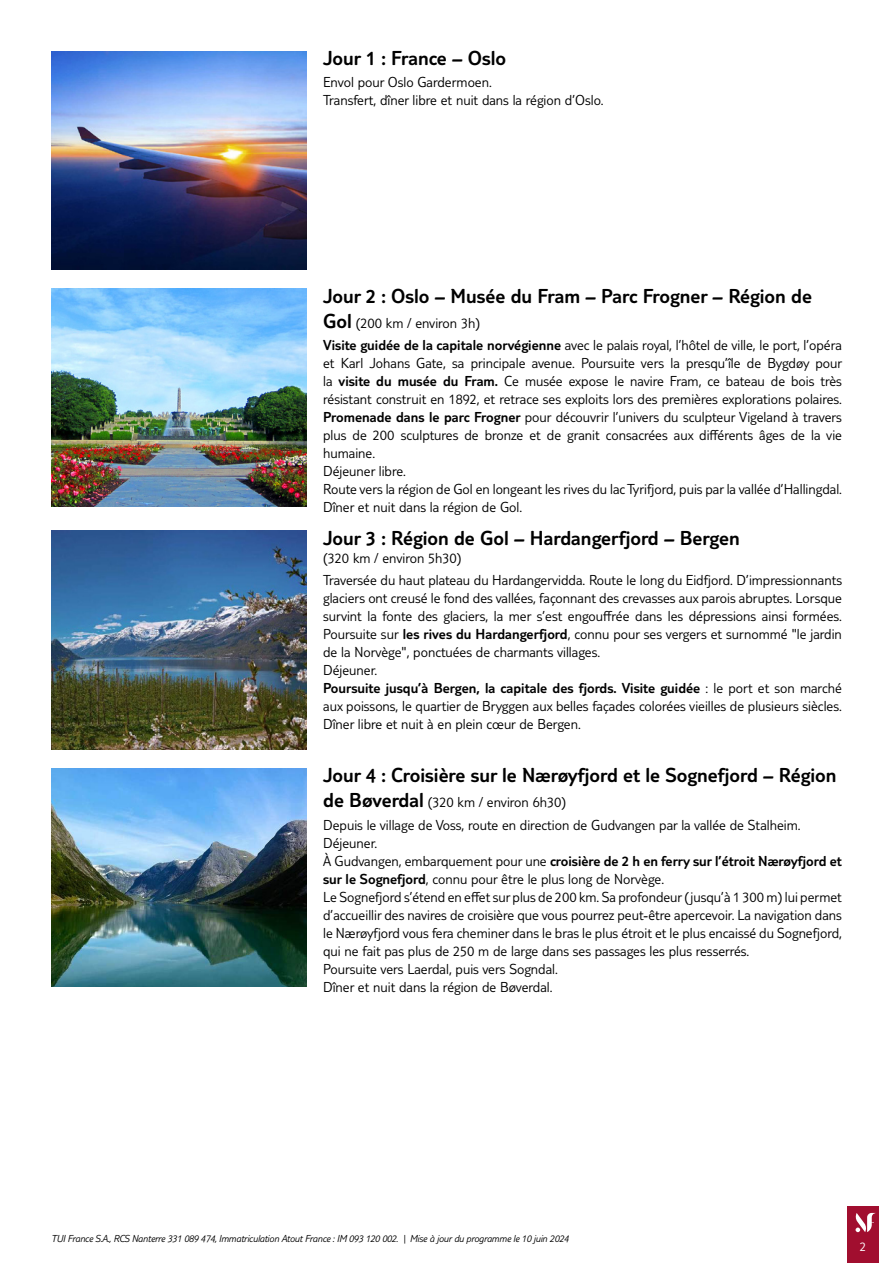
<style>
.page{position:relative;width:893px;height:1263px;background:#fff}
.page>*{position:absolute;margin:0;border:0;box-sizing:border-box;transform-origin:0 0}
.t1{font:300 21px "TUI Type";color:#000}
.t2{font:300 15px/18px "TUI Type";color:#000}
.t3{font:300 13.5px "TUI Type";color:#fff}
.t4{font:italic 300 10.5px "TUI Type";letter-spacing:-.02em;color:#000}
.s1{font-size:21px}
.s2{font-style:inherit}
</style>
<div class="page">
<div style="left:847px;top:1206px;width:32px;height:57px;background:#a10e2f"></div>
<svg style="left:855px;top:1213px;width:21px;height:19px"></svg>
<img style="left:51px;top:51px;width:255px;height:219px">
<img style="left:51px;top:288px;width:255px;height:219px">
<img style="left:51px;top:531px;width:255px;height:218px">
<img style="left:51px;top:768px;width:255px;height:219px">
<h1 class="t1" style="left:323px;top:46px;width:185px">Jour 1 : France – Oslo</h1>
<p class="t2" style="left:323px;top:73px;width:282px">Envol pour Oslo Gardermoen.<br>Transfert, dîner libre et nuit dans la région d’Oslo.</p>
<h1 class="t1" style="left:323px;top:283px;width:490px">Jour 2 : Oslo – Musée du Fram – Parc Frogner – Région de</h1>
<p class="t2" style="left:323px;top:311px;width:520px;line-height:22.2px"><span class="s1">Gol</span> (200 km / environ 3h)<br><span class="s2">Visite guidée de la capitale norvégienne</span> avec le palais royal, l’hôtel de ville, le port, l’opéra</p>
<p class="t2" style="left:323px;top:354px;width:521px">et Karl Johans Gate, sa principale avenue. Poursuite vers la presqu’île de Bygdøy pour la <span class="s2">visite du musée du Fram.</span> Ce musée expose le navire Fram, ce bateau de bois très résistant construit en 1892, et retrace ses exploits lors des premières explorations polaires.<br><span class="s2">Promenade dans le parc Frogner</span> pour découvrir l’univers du sculpteur Vigeland à travers plus de 200 sculptures de bronze et de granit consacrées aux différents âges de la vie humaine.<br>Déjeuner libre.<br>Route vers la région de Gol en longeant les rives du lac Tyrifjord, puis par la vallée d’Hallingdal.<br>Dîner et nuit dans la région de Gol.</p>
<h1 class="t1" style="left:323px;top:526px;width:418px">Jour 3 : Région de Gol – Hardangerfjord – Bergen</h1>
<p class="t2" style="left:323px;top:547px;width:520px;line-height:22.2px">(320 km / environ 5h30)<br>Traversée du haut plateau du Hardangervidda. Route le long du Eidfjord. D’impressionnants</p>
<p class="t2" style="left:323px;top:589px;width:520px">glaciers ont creusé le fond des vallées, façonnant des crevasses aux parois abruptes. Lorsque survint la fonte des glaciers, la mer s’est engouffrée dans les dépressions ainsi formées.<br>Poursuite sur <span class="s2">les rives du Hardangerfjord</span>, connu pour ses vergers et surnommé "le jardin de la Norvège", ponctuées de charmants villages.<br>Déjeuner.<br><span class="s2">Poursuite jusqu’à Bergen, la capitale des fjords. Visite guidée</span> : le port et son marché aux poissons, le quartier de Bryggen aux belles façades colorées vieilles de plusieurs siècles.<br>Dîner libre et nuit à en plein cœur de Bergen.</p>
<h1 class="t1" style="left:323px;top:763px;width:515px">Jour 4 : Croisière sur le Nærøyfjord et le Sognefjord – Région</h1>
<p class="t2" style="left:323px;top:791px;width:479px;line-height:22.2px"><span class="s1">de Bøverdal</span> (320 km / environ 6h30)<br>Depuis le village de Voss, route en direction de Gudvangen par la vallée de Stalheim.</p>
<p class="t2" style="left:323px;top:833px;width:520px">Déjeuner.<br>À Gudvangen, embarquement pour une <span class="s2">croisière de 2 h en ferry sur l’étroit Nærøyfjord et sur le Sognefjord</span>, connu pour être le plus long de Norvège.<br>Le Sognefjord s’étend en effet sur plus de 200 km. Sa profondeur (jusqu’à 1 300 m) lui permet d’accueillir des navires de croisière que vous pourrez peut-être apercevoir. La navigation dans le Nærøyfjord vous fera cheminer dans le bras le plus étroit et le plus encaissé du Sognefjord, qui ne fait pas plus de 250 m de large dans ses passages les plus resserrés.<br>Poursuite vers Laerdal, puis vers Sogndal.<br>Dîner et nuit dans la région de Bøverdal.</p>
<p class="t4" style="left:51px;top:1232px;width:519px">TUI France S.A., RCS Nanterre 331 089 474, Immatriculation Atout France : IM 093 120 002. | Mise à jour du programme le 10 juin 2024</p>
<p class="t3" style="left:860px;top:1239px;width:8px">2</p>
</div>
